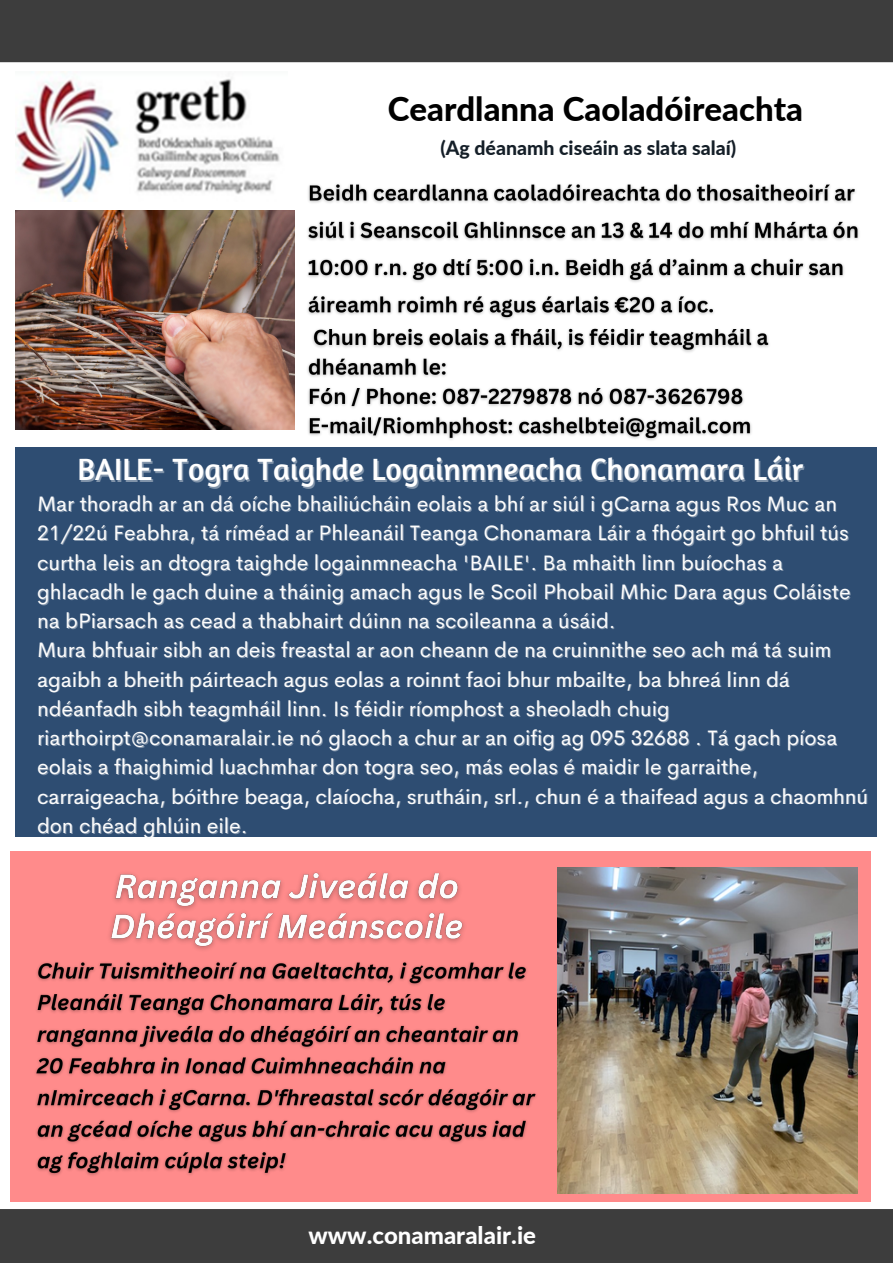
<style>
.page{position:relative;width:893px;height:1264px;background:#fff}
.page>*{position:absolute;margin:0;border:0;box-sizing:border-box;transform-origin:0 0}
.t1{font:800 33px "Lato";color:#000}
.t2{font:31.5px "Amaranth";color:#fff}
.t3{font:800 24px "Lato";color:#fff}
.t4{font:21px/29.2px "Cerebri Sans";color:#fdfdfd}
.t5{font:800 19.5px "Lato";color:#151f28}
</style>
<div class="page">
<div style="left:0;top:0;width:892px;height:62px;background:#3d3d3d"></div>
<div style="left:0;top:1208px;width:892px;height:54px;background:#3d3d3d"></div>
<div style="left:16px;top:447px;width:860px;height:389px;background:#2e4d72"></div>
<div style="left:10px;top:850px;width:860px;height:351px;background:#ff8b8b"></div>
<img style="left:557px;top:867px;width:300px;height:326px">
<img style="left:16px;top:211px;width:278px;height:218px">
<img style="left:16px;top:79px;width:264px;height:122px">
<img style="left:109px;top:872px;width:356px;height:78px">
<img style="left:35px;top:962px;width:501px;height:214px">
<img style="left:307px;top:184px;width:552px;height:256px">
<h1 class="t1" style="left:387px;top:88px;width:417px">Ceardlanna Caoladóireachta</h1>
<p class="t5" style="left:440px;top:135px;width:297px">(Ag déanamh ciseáin as slata salaí)</p>
<h2 class="t2" style="left:77px;top:449px;width:727px">BAILE- Togra Taighde Logainmneacha Chonamara Láir</h2>
<p class="t4" style="left:37px;top:489px;width:832px">Mar thoradh ar an dá oíche bhailiúcháin eolais a bhí ar siúl i gCarna agus Ros Muc an 21/22ú Feabhra, tá ríméad ar Phleanáil Teanga Chonamara Láir a fhógairt go bhfuil tús curtha leis an dtogra taighde logainmneacha 'BAILE'. Ba mhaith linn buíochas a ghlacadh le gach duine a tháinig amach agus le Scoil Phobail Mhic Dara agus Coláiste na bPiarsach as cead a thabhairt dúinn na scoileanna a úsáid.<br>Mura bhfuair sibh an deis freastal ar aon cheann de na cruinnithe seo ach má tá suim agaibh a bheith páirteach agus eolas a roinnt faoi bhur mbailte, ba bhreá linn dá ndéanfadh sibh teagmháil linn. Is féidir ríomphost a sheoladh chuig riarthoirpt@conamaralair.ie nó glaoch a chur ar an oifig ag 095 32688 . Tá gach píosa eolais a fhaighimid luachmhar don togra seo, más eolas é maidir le garraithe, carraigeacha, bóithre beaga, claíocha, srutháin, srl., chun é a thaifead agus a chaomhnú don chéad ghlúin eile.</p>
<p class="t3" style="left:308px;top:1219px;width:229px">www.conamaralair.ie</p>
</div>
